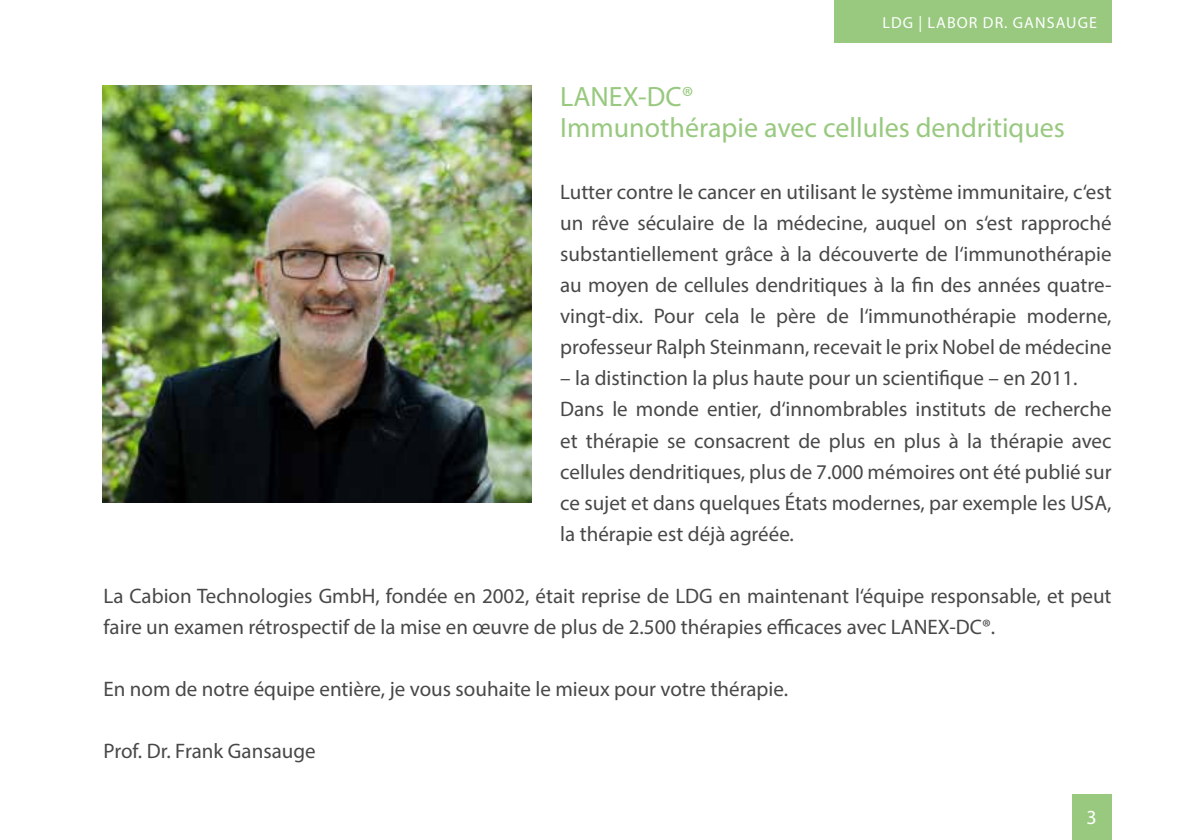
<style>
.page{position:relative;width:1191px;height:840px;background:#fff}
.page>*{position:absolute;margin:0;border:0;box-sizing:border-box;transform-origin:0 0}
.t1{font:28px/31px "Myriad Pro";color:#98c97f}
.t2{font:21px/31px "Myriad Pro";color:#484847}
.t3{font:20px "Myriad Pro";color:#fff}
.t4{font:16px "Myriad Pro";letter-spacing:.07em;color:#fff}
</style>
<div class="page">
<div style="left:833px;top:0;width:278px;height:43px;background:#98c97f"></div>
<div style="left:1071px;top:794px;width:40px;height:45px;background:#98c97f"></div>
<img style="left:102px;top:86px;width:430px;height:416px">
<p class="t4" style="left:882px;top:13px;width:216px">LDG | LABOR DR. GANSAUGE</p>
<h1 class="t1" style="left:560px;top:81px;width:506px">LANEX-DC®<br>Immunothérapie avec cellules dendritiques</h1>
<p class="t2" style="left:560px;top:176px;width:553px;text-align:justify">Lutter contre le cancer en utilisant le système immunitaire, c‘est un rêve séculaire de la médecine, auquel on s‘est rapproché substantiellement grâce à la découverte de l‘immunothérapie au moyen de cellules dendritiques à la fin des années quatre&shy;vingt-dix. Pour cela le père de l‘immunothérapie moderne, professeur Ralph Steinmann, recevait le prix Nobel de médecine</p>
<p class="t2" style="left:560px;top:362px;width:553px">– la distinction la plus haute pour un scientifique – en 2011.<br>Dans le monde entier, d‘innombrables instituts de recherche et thérapie se consacrent de plus en plus à la thérapie avec cellules dendritiques, plus de 7.000 mémoires ont été publié sur ce sujet et dans quelques États modernes, par exemple les USA, la thérapie est déjà agréée.</p>
<p class="t2" style="left:103px;top:579px;width:1009px">La Cabion Technologies GmbH, fondée en 2002, était reprise de LDG en maintenant l‘équipe responsable, et peut faire un examen rétrospectif de la mise en œuvre de plus de 2.500 thérapies efficaces avec LANEX-DC®.</p>
<p class="t2" style="left:103px;top:672px;width:686px">En nom de notre équipe entière, je vous souhaite le mieux pour votre thérapie.</p>
<p class="t2" style="left:103px;top:734px;width:214px">Prof. Dr. Frank Gansauge</p>
<p class="t3" style="left:1086px;top:804px;width:12px">3</p>
</div>
